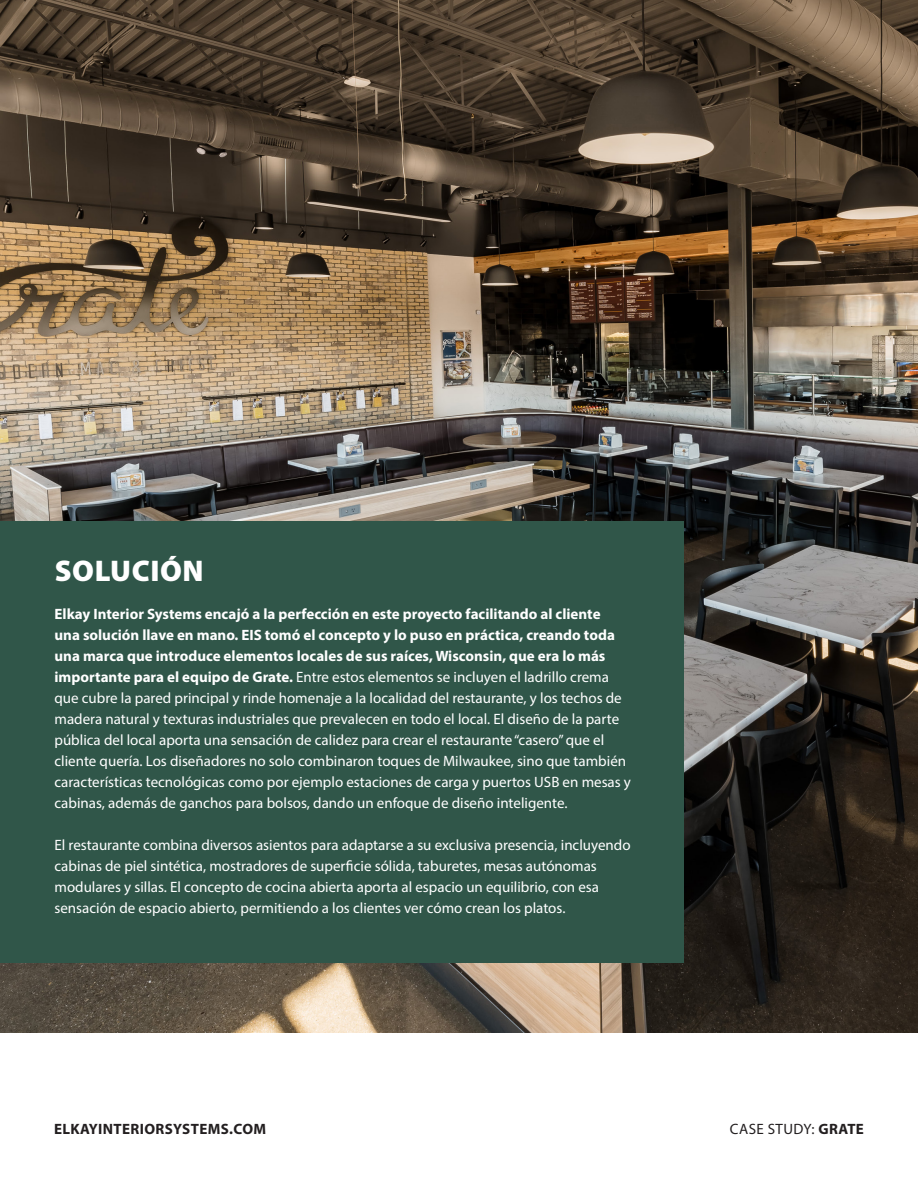
<style>
.page{position:relative;width:918px;height:1188px;background:#fff}
.page>*{position:absolute;margin:0;border:0;box-sizing:border-box;transform-origin:0 0}
.t1{font:900 30px "Myriad Pro";letter-spacing:.02em;color:#fff}
.t2{font:15px/21px "Myriad Pro";color:#fff}
.t3{font:700 15px "Myriad Pro";letter-spacing:.025em;color:#231f20}
.t4{font:15px "Myriad Pro";letter-spacing:.025em;color:#231f20}
.s1{font-weight:700}
</style>
<div class="page">
<img style="left:0;top:0;width:918px;height:1032px">
<div style="left:0;top:521px;width:684px;height:442px;background:#305649"></div>
<p class="t1" style="left:55px;top:550px;width:150px">SOLUCIÓN</p>
<p class="t2" style="left:55px;top:604px;width:578px"><span class="s1">Elkay Interior Systems encajó a la perfección en este proyecto facilitando al cliente<br>una solución llave en mano. EIS tomó el concepto y lo puso en práctica, creando toda una marca que introduce elementos locales de sus raíces, Wisconsin, que era lo más importante para el equipo de Grate.</span> Entre estos elementos se incluyen el ladrillo crema que cubre la pared principal y rinde homenaje a la localidad del restaurante, y los techos de madera natural y texturas industriales que prevalecen en todo el local. El diseño de la parte pública del local aporta una sensación de calidez para crear el restaurante “casero” que el cliente quería. Los diseñadores no solo combinaron toques de Milwaukee, sino que también características tecnológicas como por ejemplo estaciones de carga y puertos USB en mesas y cabinas, además de ganchos para bolsos, dando un enfoque de diseño inteligente.</p>
<p class="t2" style="left:55px;top:835px;width:578px">El restaurante combina diversos asientos para adaptarse a su exclusiva presencia, incluyendo cabinas de piel sintética, mostradores de superficie sólida, taburetes, mesas autónomas modulares y sillas. El concepto de cocina abierta aporta al espacio un equilibrio, con esa sensación de espacio abierto, permitiendo a los clientes ver cómo crean los platos.</p>
<p class="t3" style="left:54px;top:1119px;width:214px">ELKAYINTERIORSYSTEMS.COM</p>
<p class="t4" style="left:730px;top:1120px;width:136px">CASE STUDY: <span class="s1">GRATE</span></p>
</div>
